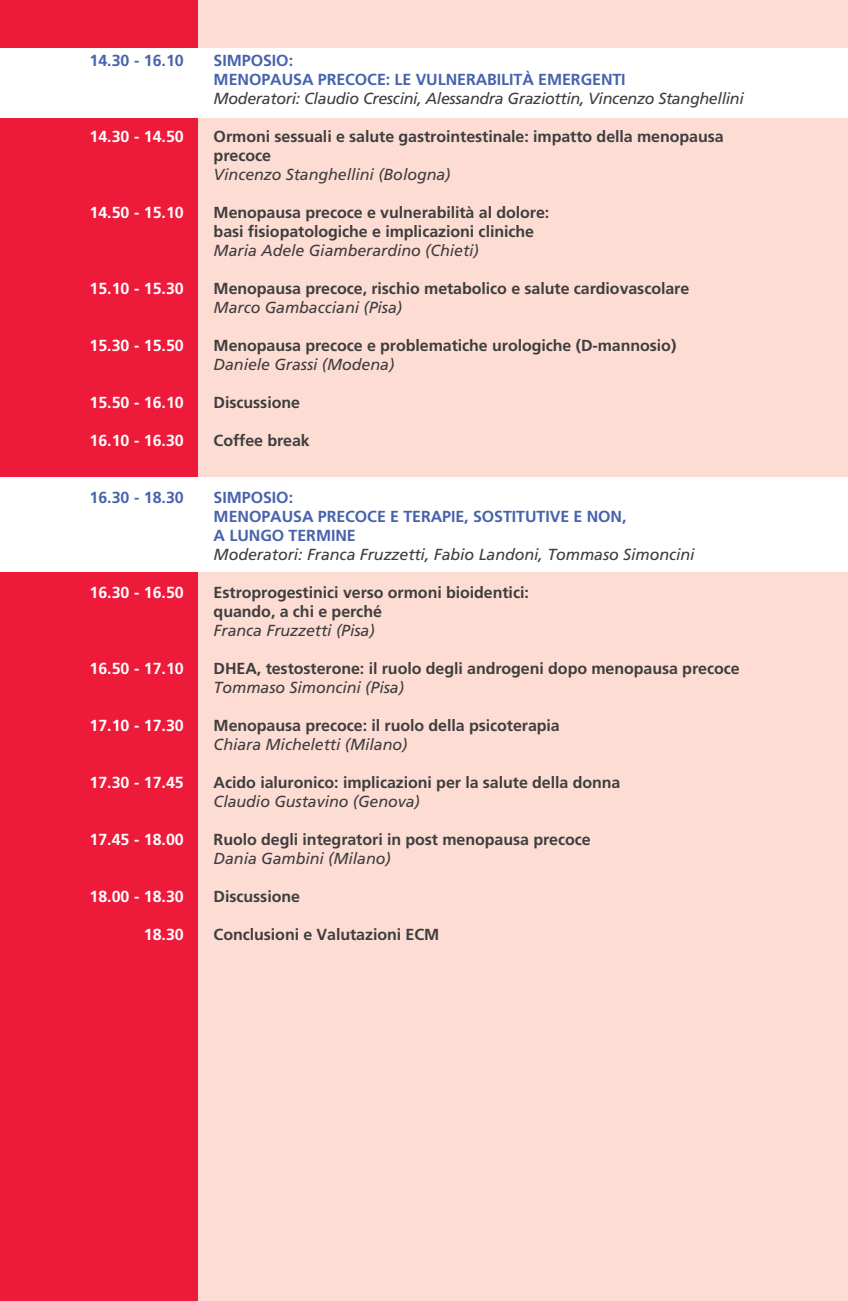
<style>
.page{position:relative;width:848px;height:1301px;background:#fff}
.page>*{position:absolute;margin:0;border:0;box-sizing:border-box;transform-origin:0 0}
.t1{font:700 16px/19px "Frutiger";letter-spacing:-.005em;color:#3e3e3f}
.t2{font:italic 16px "Frutiger";letter-spacing:-.005em;color:#3e3e3f}
.t3{font:700 16px "Frutiger";color:#fff}
.t4{font:700 16px/19px "Frutiger";letter-spacing:-.005em;color:#4863ae}
</style>
<div class="page">
<div style="left:0;top:0;width:847px;height:1300px;background:#fdddd3"></div>
<div style="left:0;top:0;width:198px;height:1300px;background:#ed1a3a"></div>
<div style="left:0;top:48px;width:847px;height:69px;background:#fff"></div>
<div style="left:0;top:477px;width:847px;height:94px;background:#fff"></div>
<p class="t4" style="left:89px;top:51px;width:96px">14.30 - 16.10</p>
<p class="t3" style="left:89px;top:127px;width:96px">14.30 - 14.50</p>
<p class="t3" style="left:89px;top:203px;width:96px">14.50 - 15.10</p>
<p class="t3" style="left:89px;top:279px;width:96px">15.10 - 15.30</p>
<p class="t3" style="left:89px;top:336px;width:96px">15.30 - 15.50</p>
<p class="t3" style="left:89px;top:393px;width:96px">15.50 - 16.10</p>
<p class="t3" style="left:89px;top:431px;width:96px">16.10 - 16.30</p>
<p class="t4" style="left:89px;top:488px;width:96px">16.30 - 18.30</p>
<p class="t3" style="left:89px;top:583px;width:96px">16.30 - 16.50</p>
<p class="t3" style="left:89px;top:659px;width:96px">16.50 - 17.10</p>
<p class="t3" style="left:89px;top:716px;width:96px">17.10 - 17.30</p>
<p class="t3" style="left:89px;top:773px;width:96px">17.30 - 17.45</p>
<p class="t3" style="left:89px;top:830px;width:96px">17.45 - 18.00</p>
<p class="t3" style="left:89px;top:887px;width:96px">18.00 - 18.30</p>
<p class="t3" style="left:144px;top:925px;width:42px">18.30</p>
<p class="t4" style="left:213px;top:51px;width:413px">SIMPOSIO:<br>MENOPAUSA PRECOCE: LE VULNERABILITÀ EMERGENTI</p>
<p class="t2" style="left:213px;top:89px;width:531px">Moderatori: Claudio Crescini, Alessandra Graziottin, Vincenzo Stanghellini</p>
<p class="t1" style="left:213px;top:127px;width:511px">Ormoni sessuali e salute gastrointestinale: impatto della menopausa precoce</p>
<p class="t2" style="left:213px;top:165px;width:238px">Vincenzo Stanghellini (Bologna)</p>
<p class="t1" style="left:213px;top:203px;width:337px">Menopausa precoce e vulnerabilità al dolore: basi fisiopatologiche e implicazioni cliniche</p>
<p class="t2" style="left:213px;top:241px;width:266px">Maria Adele Giamberardino (Chieti)</p>
<p class="t1" style="left:213px;top:279px;width:477px">Menopausa precoce, rischio metabolico e salute cardiovascolare</p>
<p class="t2" style="left:213px;top:298px;width:190px">Marco Gambacciani (Pisa)</p>
<p class="t1" style="left:213px;top:336px;width:464px">Menopausa precoce e problematiche urologiche (D-mannosio)</p>
<p class="t2" style="left:213px;top:355px;width:182px">Daniele Grassi (Modena)</p>
<p class="t1" style="left:213px;top:393px;width:88px">Discussione</p>
<p class="t1" style="left:213px;top:431px;width:98px">Coffee break</p>
<p class="t4" style="left:213px;top:488px;width:414px">SIMPOSIO:<br>MENOPAUSA PRECOCE E TERAPIE, SOSTITUTIVE E NON,<br>A LUNGO TERMINE</p>
<p class="t2" style="left:213px;top:545px;width:482px">Moderatori: Franca Fruzzetti, Fabio Landoni, Tommaso Simoncini</p>
<p class="t1" style="left:213px;top:583px;width:316px">Estroprogestinici verso ormoni bioidentici: quando, a chi e perché</p>
<p class="t2" style="left:213px;top:621px;width:162px">Franca Fruzzetti (Pisa)</p>
<p class="t1" style="left:213px;top:659px;width:527px">DHEA, testosterone: il ruolo degli androgeni dopo menopausa precoce</p>
<p class="t2" style="left:213px;top:678px;width:192px">Tommaso Simoncini (Pisa)</p>
<p class="t1" style="left:213px;top:716px;width:347px">Menopausa precoce: il ruolo della psicoterapia</p>
<p class="t2" style="left:213px;top:735px;width:195px">Chiara Micheletti (Milano)</p>
<p class="t1" style="left:213px;top:773px;width:408px">Acido ialuronico: implicazioni per la salute della donna</p>
<p class="t2" style="left:213px;top:792px;width:208px">Claudio Gustavino (Genova)</p>
<p class="t1" style="left:213px;top:830px;width:378px">Ruolo degli integratori in post menopausa precoce</p>
<p class="t2" style="left:213px;top:849px;width:179px">Dania Gambini (Milano)</p>
<p class="t1" style="left:213px;top:887px;width:88px">Discussione</p>
<p class="t1" style="left:213px;top:925px;width:227px">Conclusioni e Valutazioni ECM</p>
</div>
